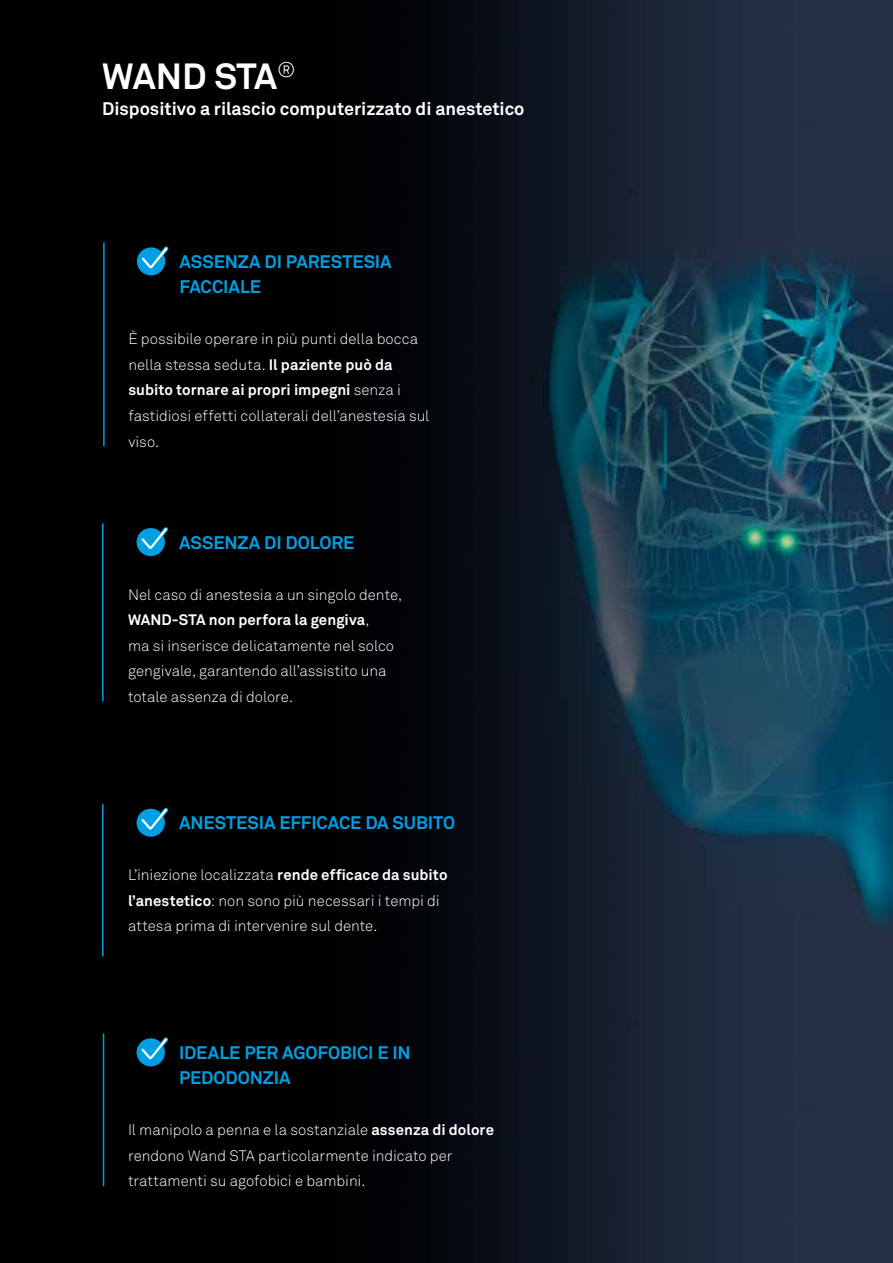
<style>
.page{position:relative;width:893px;height:1263px;background:#fff}
.page>*{position:absolute;margin:0;border:0;box-sizing:border-box;transform-origin:0 0}
.t1{font:700 36px "Akkurat Pro";letter-spacing:-.015em;color:#fff}
.t2{font:700 18px/25.5px "Akkurat Pro";letter-spacing:-.005em;color:#009fe3}
.t3{font:700 18px "Akkurat Pro";color:#fff}
.t4{font:15px/25.5px "Akkurat Light Pro";color:#fff}
.t5{font:700 15px "Akkurat Pro";letter-spacing:.005em;color:#fff}
.s1{font-family:"Akkurat Pro";font-weight:700}
.s2{font-family:"Akkurat Light Pro";font-weight:400}
</style>
<div class="page">
<img style="left:0;top:0;width:893px;height:1263px">
<hr style="left:102px;top:524px;width:2px;height:177px;background:#009fe3">
<hr style="left:102px;top:804px;width:2px;height:152px;background:#009fe3">
<hr style="left:103px;top:1034px;width:1px;height:152px;background:#009fe3">
<hr style="left:103px;top:243px;width:2px;height:203px;background:#009fe3">
<div style="left:137px;top:247px;width:28px;height:28px;background:#009fe3;border-radius:50%"></div>
<svg style="left:135px;top:242px;width:38px;height:32px"></svg>
<svg style="left:137px;top:809px;width:28px;height:28px"></svg>
<svg style="left:134px;top:804px;width:38px;height:31px"></svg>
<div style="left:137px;top:528px;width:28px;height:28px;background:#009fe3;border-radius:50%"></div>
<svg style="left:134px;top:523px;width:38px;height:31px"></svg>
<div style="left:137px;top:1038px;width:28px;height:28px;background:#009fe3;border-radius:50%"></div>
<svg style="left:134px;top:1033px;width:38px;height:32px"></svg>
<h1 class="t1" style="left:102px;top:54px;width:195px">WAND STA<sup>®</sup></h1>
<p class="t3" style="left:102px;top:97px;width:424px">Dispositivo a rilascio computerizzato di anestetico</p>
<p class="t2" style="left:179px;top:249px;width:214px">ASSENZA DI PARESTESIA<br>FACCIALE</p>
<p class="t4" style="left:128px;top:327px;width:291px">È possibile operare in più punti della bocca nella stessa seduta. <span class="s1">Il paziente può da</span></p>
<p class="t5" style="left:128px;top:381px;width:274px">subito tornare ai propri impegni <span class="s2">senza i</span></p>
<p class="t4" style="left:128px;top:403px;width:303px">fastidiosi effetti collaterali dell’anestesia sul viso.</p>
<p class="t2" style="left:179px;top:530px;width:177px">ASSENZA DI DOLORE</p>
<p class="t4" style="left:128px;top:582px;width:276px">Nel caso di anestesia a un singolo dente,</p>
<p class="t5" style="left:128px;top:610px;width:243px">WAND-STA non perfora la gengiva<span class="s2">,</span></p>
<p class="t4" style="left:128px;top:633px;width:268px">ma si inserisce delicatamente nel solco gengivale, garantendo all’assistito una totale assenza di dolore.</p>
<p class="t2" style="left:179px;top:810px;width:278px">ANESTESIA EFFICACE DA SUBITO</p>
<p class="t4" style="left:128px;top:862px;width:321px">L’iniezione localizzata <span class="s1">rende efficace da subito l’anestetico</span>: non sono più necessari i tempi di attesa prima di intervenire sul dente.</p>
<p class="t2" style="left:179px;top:1040px;width:233px">IDEALE PER AGOFOBICI E IN<br>PEDODONZIA</p>
<p class="t4" style="left:128px;top:1118px;width:368px">Il manipolo a penna e la sostanziale <span class="s1">assenza di dolore </span>rendono Wand STA particolarmente indicato per trattamenti su agofobici e bambini.</p>
</div>
